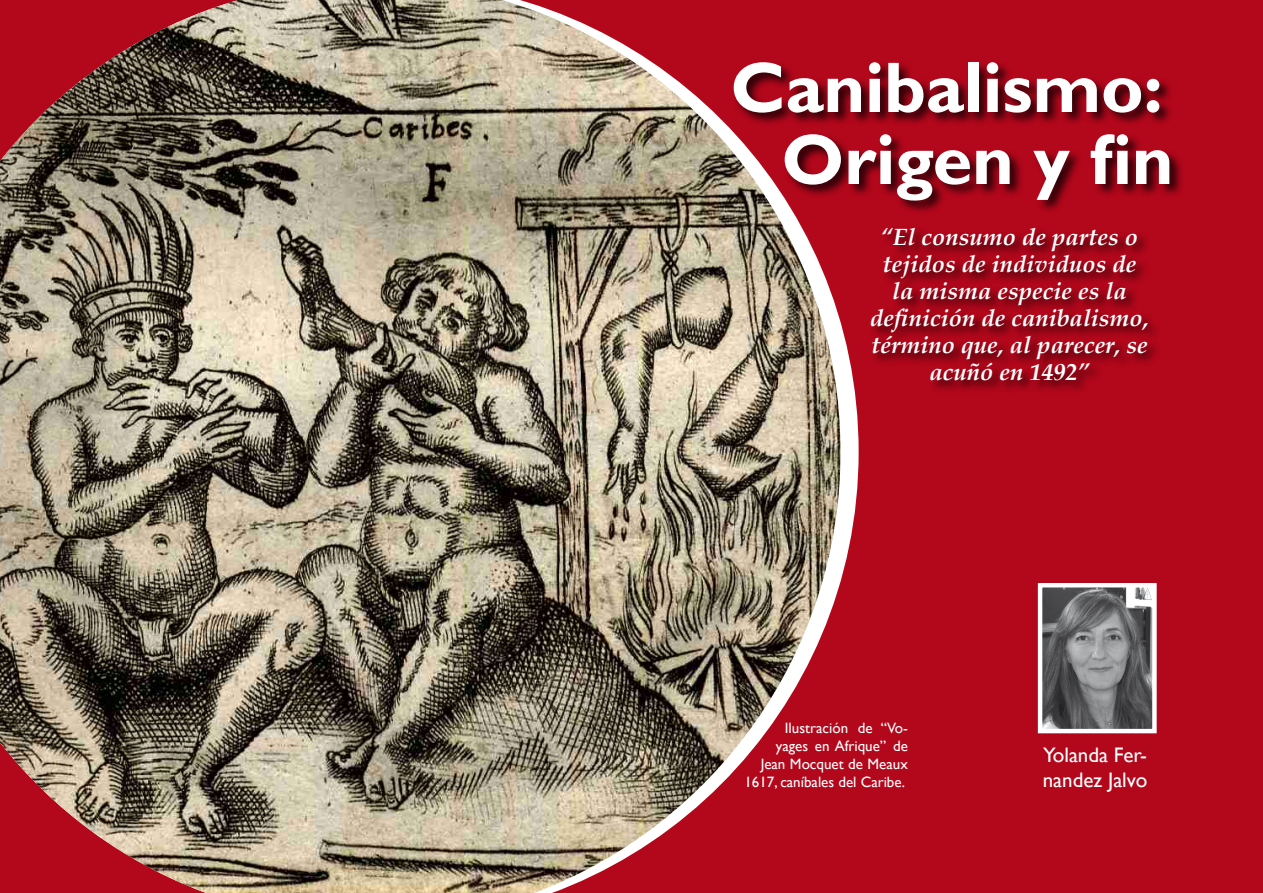
<style>
.page{position:relative;width:1263px;height:893px;background:#b3071b}
.page>*{position:absolute;margin:0;border:0;box-sizing:border-box;transform-origin:0 0}
.t1{font:700 72px/72px "Gill Sans";letter-spacing:-.005em;color:#fff;text-align:right}
.t2{font:italic 700 24px/27px "Palatino";color:#fff;text-align:center}
.t3{font:21px/25.2px "Gill Sans";color:#fff}
.t4{font:15px/18px "Gill Sans";color:#fff;text-align:right}
</style>
<div class="page">
<img style="left:0;top:0;width:840px;height:893px">
<div style="left:731px;top:60px;width:453px;height:155px;background:#000;opacity:.75"></div>
<img style="left:1043px;top:588px;width:109px;height:140px">
<div style="left:1038px;top:583px;width:119px;height:150px;border:4px solid #fff"></div>
<div style="left:869px;top:226px;width:292px;height:167px;background:#000;opacity:.75"></div>
<h1 class="t1" style="left:730px;top:54px;width:445px">Canibalismo:<br>Origen y fin</h1>
<p class="t2" style="left:870px;top:223px;width:280px">“El consumo de partes o tejidos de individuos de la misma especie es la definición de canibalismo, término que, al parecer, se acuñó en 1492”</p>
<p class="t4" style="left:744px;top:719px;width:165px">Ilustración de “Vo-<br>yages en Afrique” de<br>Jean Mocquet de Meaux<br>1617, caníbales del Caribe.</p>
<p class="t3" style="left:1043px;top:743px;width:106px">Yolanda Fer&shy;nandez Jalvo</p>
</div>
